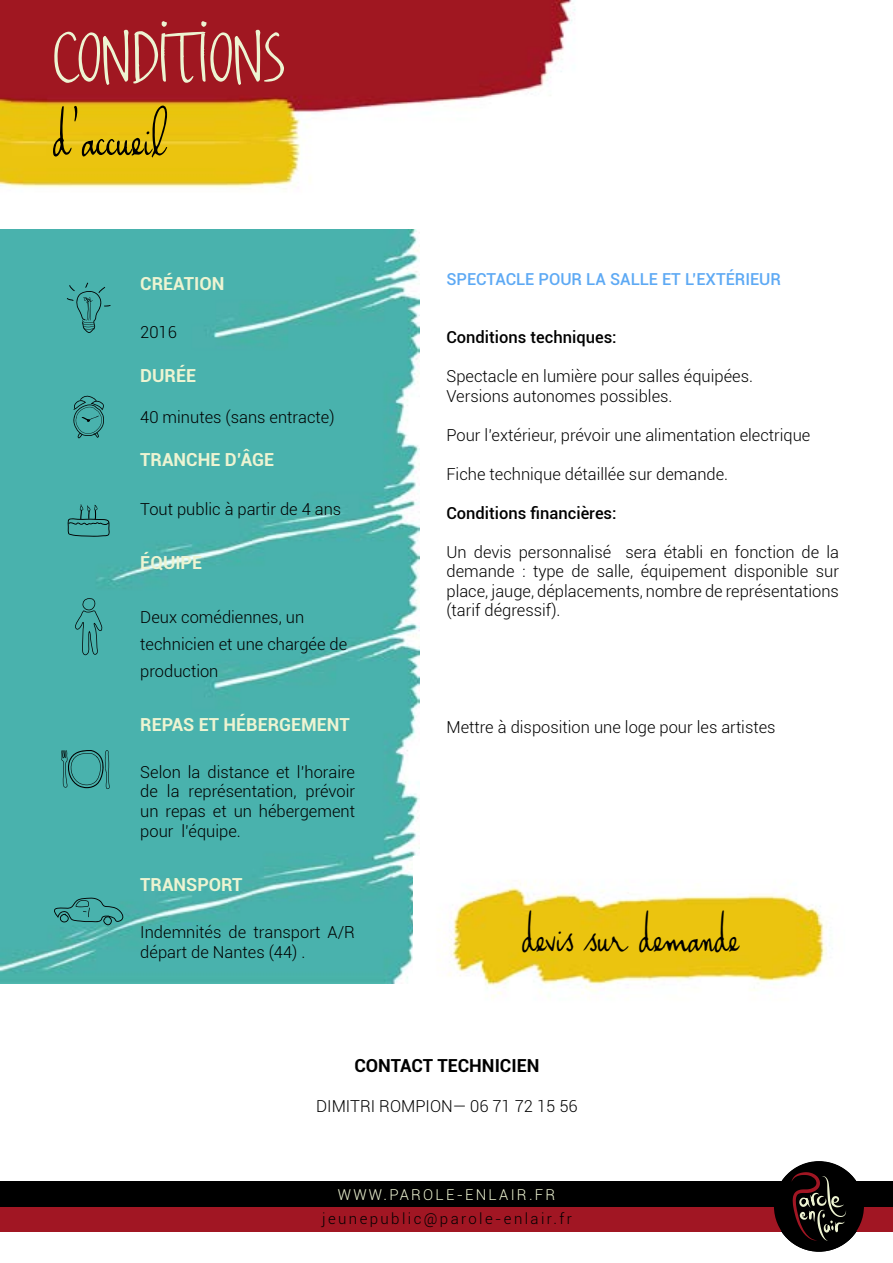
<style>
.page{position:relative;width:893px;height:1263px;background:#fff}
.page>*{position:absolute;margin:0;border:0;box-sizing:border-box;transform-origin:0 0}
.t1{font:700 54px "Haiku's Scriptv.09";color:#edf4d2}
.t2{font:54px "Haiku's Scriptv.09";color:#000}
.t3{font:45px "Haiku's Scriptv.09";color:#000}
.t4{font:700 18px "Roboto";color:#edf4d2}
.t5{font:700 18px "Roboto";color:#000}
.t6{font:300 16.5px/19.8px "Roboto";color:#000}
.t7{font:500 16.5px "Roboto";color:#000}
.t8{font:500 16.5px "Roboto";color:#5da9f4}
.t9{font:300 15px "Roboto";letter-spacing:.16em;color:#000}
.t10{font:300 15px "Roboto";letter-spacing:.15em;color:#edf3d1}
</style>
<div class="page">
<img style="left:0;top:0;width:576px;height:188px">
<img style="left:0;top:230px;width:419px;height:754px">
<img style="left:414px;top:856px;width:419px;height:142px">
<svg style="left:73px;top:395px;width:31px;height:43px"></svg>
<svg style="left:68px;top:504px;width:42px;height:33px"></svg>
<svg style="left:74px;top:598px;width:28px;height:57px;background:#419f9a"></svg>
<svg style="left:67px;top:283px;width:44px;height:50px;background:#42a39e"></svg>
<svg style="left:53px;top:897px;width:70px;height:28px;background:#409d98"></svg>
<svg style="left:61px;top:750px;width:49px;height:39px;background:#3e9793"></svg>
<div style="left:0;top:1205px;width:893px;height:26px;background:#a11623"></div>
<div style="left:0;top:1181px;width:893px;height:25px;background:#000"></div>
<div style="left:774px;top:1161px;width:90px;height:90px;background:#000;border-radius:50%"></div>
<svg style="left:791px;top:1172px;width:55px;height:69px"></svg>
<h1 class="t1" style="left:54px;top:31px;width:234px">CONDITIONS</h1>
<h1 class="t2" style="left:54px;top:105px;width:113px">d'accueil</h1>
<p class="t4" style="left:140px;top:271px;width:86px">CRÉATION</p>
<p class="t6" style="left:140px;top:322px;width:38px">2016</p>
<p class="t4" style="left:140px;top:362px;width:57px">DURÉE</p>
<p class="t6" style="left:140px;top:407px;width:196px">40 minutes (sans entracte)</p>
<p class="t4" style="left:140px;top:447px;width:135px">TRANCHE D’ÂGE</p>
<p class="t6" style="left:140px;top:498px;width:203px">Tout public à partir de 4 ans</p>
<p class="t4" style="left:140px;top:550px;width:63px">ÉQUIPE</p>
<p class="t6" style="left:140px;top:603px;width:208px;line-height:27px">Deux comédiennes, un technicien et une chargée de production</p>
<p class="t4" style="left:140px;top:712px;width:211px">REPAS ET HÉBERGEMENT</p>
<p class="t6" style="left:140px;top:761px;width:216px;text-align:justify">Selon la distance et l’horaire de la représentation, prévoir un repas et un hébergement pour l’équipe.</p>
<p class="t4" style="left:140px;top:872px;width:104px">TRANSPORT</p>
<p class="t6" style="left:140px;top:921px;width:216px">Indemnités de transport A/R départ de Nantes (44) .</p>
<p class="t8" style="left:446px;top:267px;width:336px">SPECTACLE POUR LA SALLE ET L’EXTÉRIEUR</p>
<p class="t7" style="left:446px;top:326px;width:172px">Conditions techniques:</p>
<p class="t6" style="left:446px;top:366px;width:308px">Spectacle en lumière pour salles équipées.<br>Versions autonomes possibles.</p>
<p class="t6" style="left:446px;top:424px;width:365px">Pour l’extérieur, prévoir une alimentation electrique</p>
<p class="t6" style="left:446px;top:463px;width:283px">Fiche technique détaillée sur demande.</p>
<p class="t7" style="left:446px;top:501px;width:172px">Conditions financières:</p>
<p class="t6" style="left:446px;top:541px;width:394px;text-align:justify">Un devis personnalisé sera établi en fonction de la demande : type de salle, équipement disponible sur place, jauge, déplacements, nombre de représentations (tarif dégressif).</p>
<p class="t6" style="left:446px;top:717px;width:331px">Mettre à disposition une loge pour les artistes</p>
<h2 class="t3" style="left:523px;top:909px;width:218px">devis sur demande</h2>
<p class="t5" style="left:354px;top:1053px;width:186px">CONTACT TECHNICIEN</p>
<p class="t6" style="left:316px;top:1095px;width:263px">DIMITRI ROMPION— 06 71 72 15 56</p>
<p class="t10" style="left:338px;top:1184px;width:219px">WWW.PAROLE-ENLAIR.FR</p>
<p class="t9" style="left:322px;top:1208px;width:251px">jeunepublic@parole-enlair.fr</p>
<p class="t9" style="left:322px;top:1208px;width:94px">compagnie</p>
</div>
